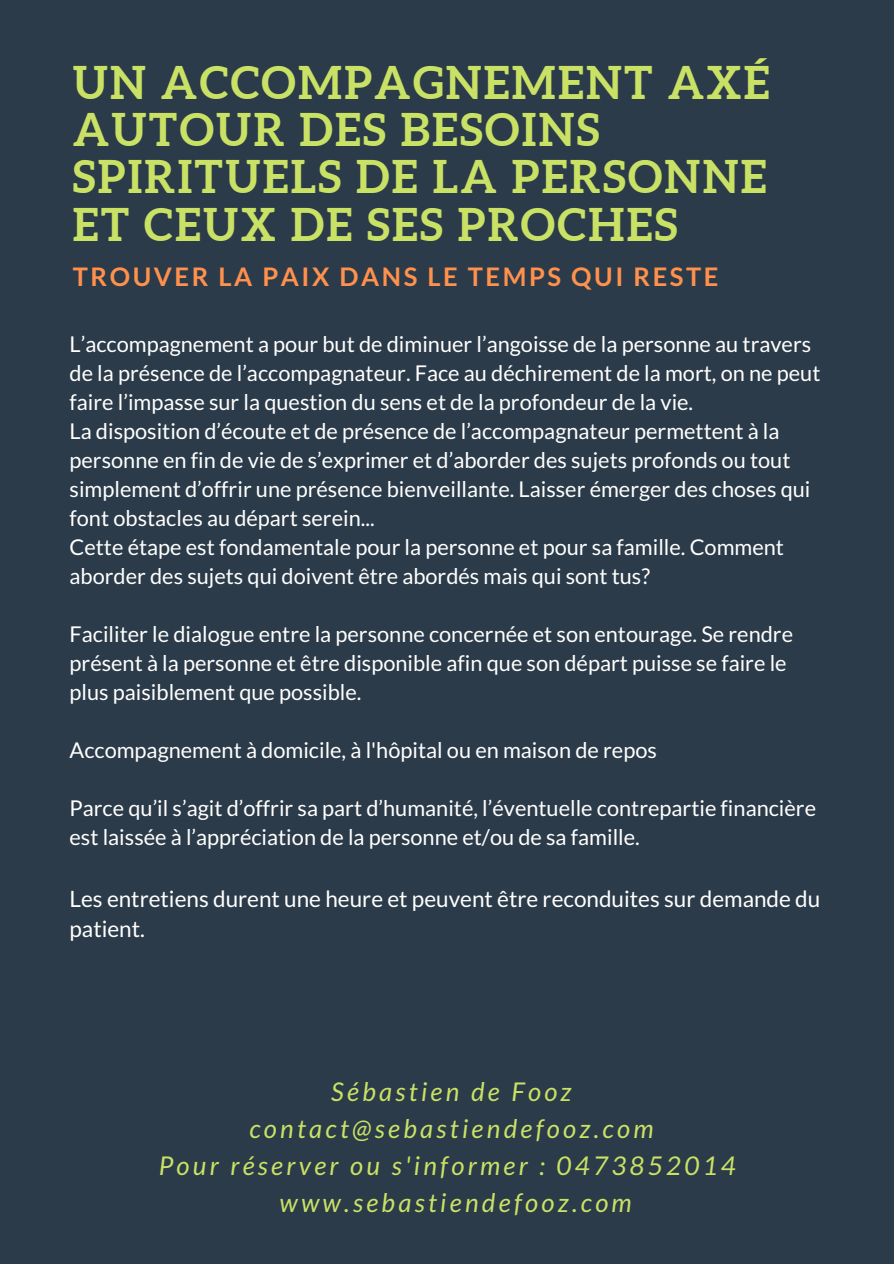
<style>
.page{position:relative;width:894px;height:1264px;background:#fff}
.page>*{position:absolute;margin:0;border:0;box-sizing:border-box;transform-origin:0 0}
.t1{font:700 45px/47.1px "Aleo";letter-spacing:.05em;color:#c9e265}
.t2{font:italic 25.8px "Lato";letter-spacing:.13em;color:#c9e265}
.t3{font:700 25.5px "Lato";letter-spacing:.1em;color:#ff914d}
.t4{font:22.5px/30.8px "Lato";color:#fff}
.t5{font:21.75px/29px "Lato";color:#fff}
</style>
<div class="page">
<div style="left:0;top:0;width:893px;height:1263px;background:#2c3b49"></div>
<h1 class="t1" style="left:73px;top:59px;width:698px">UN ACCOMPAGNEMENT AXÉ<br>AUTOUR DES BESOINS<br>SPIRITUELS DE LA PERSONNE<br>ET CEUX DE SES PROCHES</h1>
<p class="t3" style="left:73px;top:261px;width:647px">TROUVER LA PAIX DANS LE TEMPS QUI RESTE</p>
<p class="t5" style="left:69px;top:329px;width:752px">L’accompagnement a pour but de diminuer l’angoisse de la personne au travers de la présence de l’accompagnateur. Face au déchirement de la mort, on ne peut faire l’impasse sur la question du sens et de la profondeur de la vie.<br>La disposition d’écoute et de présence de l’accompagnateur permettent à la personne en fin de vie de s’exprimer et d’aborder des sujets profonds ou tout simplement d’offrir une présence bienveillante. Laisser émerger des choses qui font obstacles au départ serein...<br>Cette étape est fondamentale pour la personne et pour sa famille. Comment aborder des sujets qui doivent être abordés mais qui sont tus?</p>
<p class="t5" style="left:69px;top:619px;width:724px">Faciliter le dialogue entre la personne concernée et son entourage. Se rendre présent à la personne et être disponible afin que son départ puisse se faire le plus paisiblement que possible.</p>
<p class="t5" style="left:69px;top:735px;width:588px">Accompagnement à domicile, à l'hôpital ou en maison de repos</p>
<p class="t5" style="left:69px;top:793px;width:747px">Parce qu’il s’agit d’offrir sa part d’humanité, l’éventuelle contrepartie financière est laissée à l’appréciation de la personne et/ou de sa famille.</p>
<p class="t4" style="left:69px;top:882px;width:752px">Les entretiens durent une heure et peuvent être reconduites sur demande du patient.</p>
<p class="t2" style="left:331px;top:1075px;width:242px">Sébastien de Fooz</p>
<p class="t2" style="left:249px;top:1112px;width:405px">contact@sebastiendefooz.com</p>
<p class="t2" style="left:159px;top:1149px;width:578px">Pour réserver ou s'informer : 0473852014</p>
<p class="t2" style="left:279px;top:1186px;width:354px">www.sebastiendefooz.com</p>
</div>
